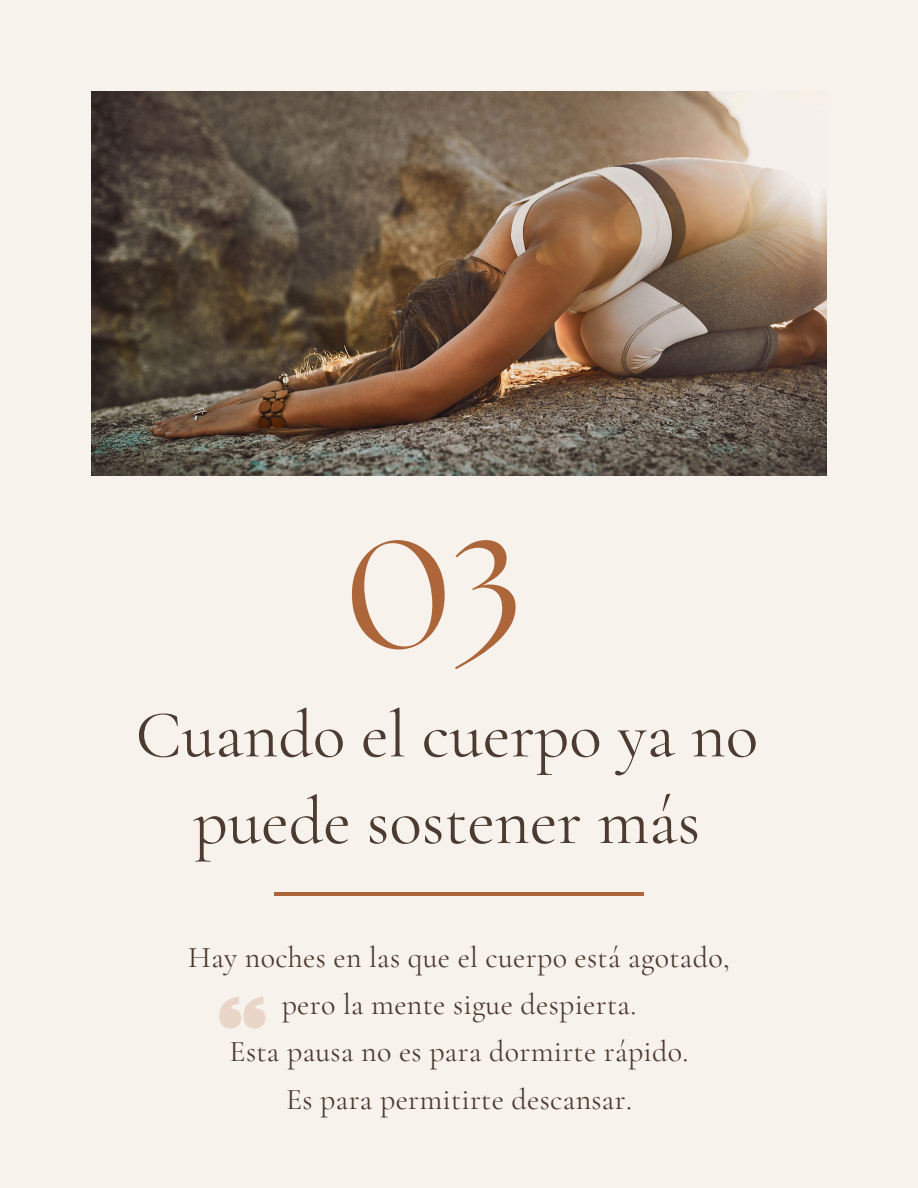
<style>
.page{position:relative;width:918px;height:1188px;background:#f8f2ed}
.page>*{position:absolute;margin:0;border:0;box-sizing:border-box;transform-origin:0 0}
.t1{font:152.55px "The Seasons";color:#ad6639}
.t2{font:67.5px/86.7px "Cormorant Garamond";color:#4b3b31;text-align:center}
.t3{font:30px "Cormorant Garamond";letter-spacing:.01em;color:#4b3b31}
</style>
<div class="page">
<img style="left:92px;top:92px;width:734px;height:383px">
<hr style="left:274px;top:892px;width:370px;height:4px;background:#ad6639">
<svg style="left:219px;top:997px;width:46px;height:32px"></svg>
<p class="t1" style="left:346px;top:526px;width:177px">03</p>
<h1 class="t2" style="left:136px;top:692px;width:624px">Cuando el cuerpo ya no puede sostener más</h1>
<p class="t3" style="left:188px;top:939px;width:543px">Hay noches en las que el cuerpo está agotado,</p>
<p class="t3" style="left:282px;top:986px;width:356px">pero la mente sigue despierta.</p>
<p class="t3" style="left:230px;top:1034px;width:460px">Esta pausa no es para dormirte rápido.</p>
<p class="t3" style="left:286px;top:1081px;width:347px">Es para permitirte descansar.</p>
</div>
